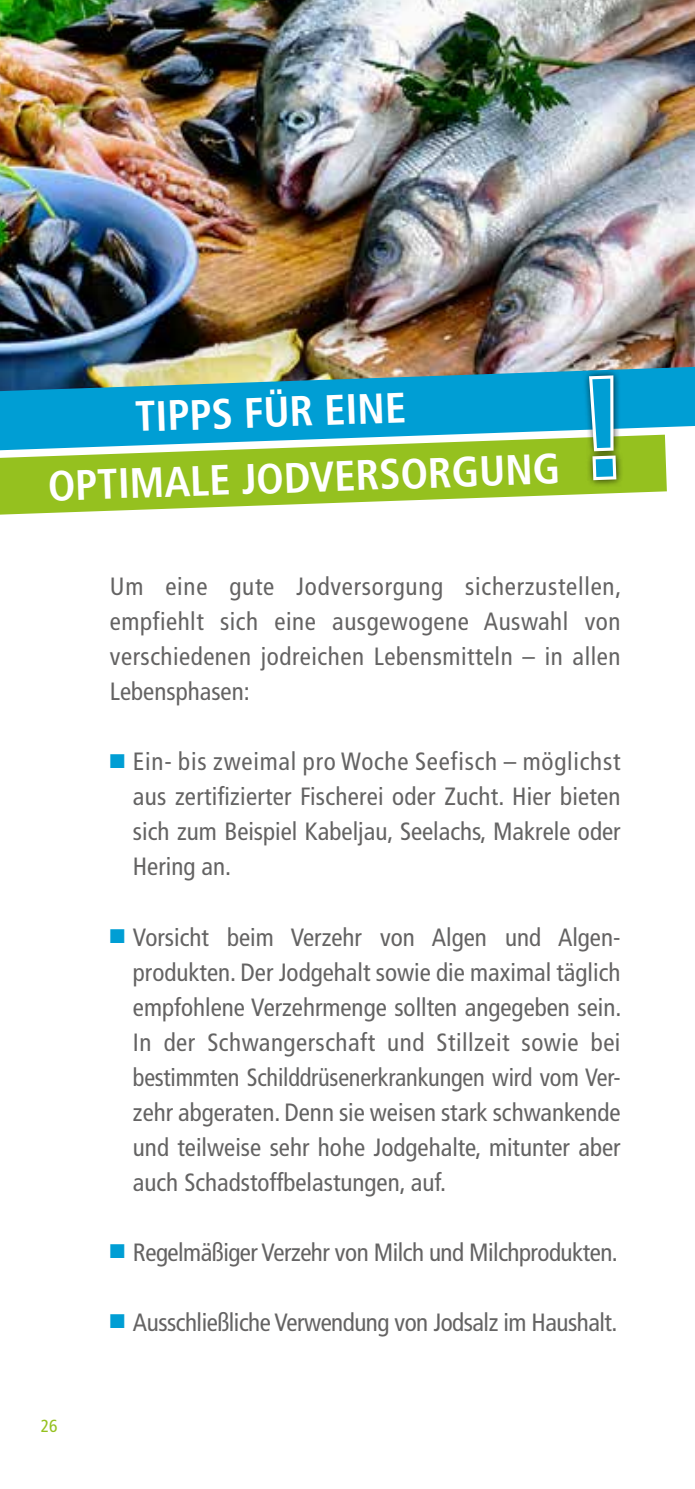
<style>
.page{position:relative;width:695px;height:1489px;background:#fff}
.page>*{position:absolute;margin:0;border:0;box-sizing:border-box;transform-origin:0 0}
.t1{font:700 condensed 42.5px/66.2px "Frutiger";color:#fff}
.t2{font:condensed 25px/35px "Frutiger";color:#646363;text-align:justify}
.t3{font:condensed 25px "Frutiger";letter-spacing:-.02em;color:#646363}
.t4{font:condensed 17.5px "Frutiger";color:#95c11f}
.s1{color:#fff}
</style>
<div class="page">
<img style="left:0;top:0;width:694px;height:367px">
<svg style="left:0;top:367px;width:694px;height:67px;background:#209ec4"></svg>
<svg style="left:0;top:434px;width:666px;height:80px;fill:#95c11f"></svg>
<div style="left:581px;top:368px;width:43px;height:120px;background:#000;opacity:.75"></div>
<svg style="left:592px;top:378px;width:21px;height:99px;background:#214430"></svg>
<h1 class="t1" style="left:44px;top:387px;width:514px;text-indent:90px;rotate:-2deg">TIPPS FÜR EINE<br>OPTIMALE JODVERSORGUNG</h1>
<p class="t2" style="left:110px;top:569px;width:513px">Um eine gute Jodversorgung sicherzustellen, empfiehlt sich eine ausgewogene Auswahl von verschiedenen jodreichen Lebensmitteln – in allen Lebensphasen:</p>
<p class="t2" style="left:133px;top:744px;width:489px;text-indent:-23px"><span class="s1">■</span> Ein- bis zweimal pro Woche Seefisch – möglichst aus zertifizierter Fischerei oder Zucht. Hier bieten sich zum Beispiel Kabeljau, Seelachs, Makrele oder Hering an.</p>
<p class="t2" style="left:133px;top:919px;width:490px;text-indent:-23px"><span class="s1">■</span> Vorsicht beim Verzehr von Algen und Algen&shy;produkten. Der Jodgehalt sowie die maximal täglich empfohlene Verzehrmenge sollten angegeben sein.<br>In der Schwangerschaft und Stillzeit sowie bei bestimmten Schilddrüsenerkrankungen wird vom Ver&shy;zehr abgeraten. Denn sie weisen stark schwankende und teilweise sehr hohe Jodgehalte, mitunter aber auch Schadstoffbelastungen, auf.</p>
<p class="t3" style="left:110px;top:1237px;width:509px"><span class="s1">■</span> Regelmäßiger Verzehr von Milch und Milchprodukten.</p>
<p class="t4" style="left:41px;top:1415px;width:18px">26</p>
<p class="t3" style="left:110px;top:1307px;width:509px"><span class="s1">■</span> Ausschließliche Verwendung von Jodsalz im Haushalt.</p>
</div>
